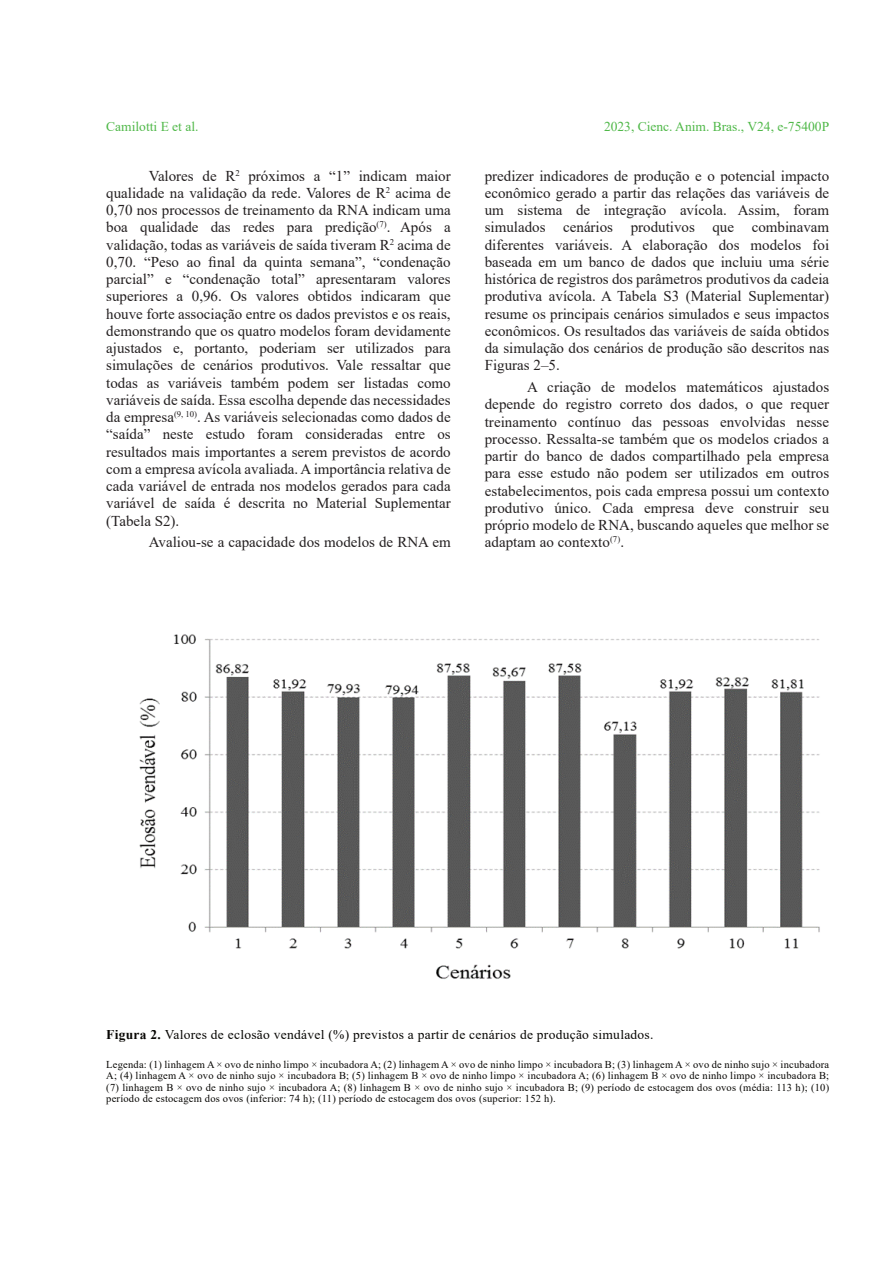
<style>
.page{position:relative;width:893px;height:1263px;background:#fff}
.page>*{position:absolute;margin:0;border:0;box-sizing:border-box;transform-origin:0 0}
.t1{font:15px/17.2px "Times New Roman";color:#231f20;text-align:justify}
.t2{font:13.5px "Times New Roman";letter-spacing:.02em;color:#080704}
.t3{font:13.5px "Times New Roman";color:#4fb848}
.t4{font:10.5px/11.6px "Times New Roman";letter-spacing:.02em;color:#080704;text-align:justify}
.s1{font-weight:700}
</style>
<div class="page">
<img style="left:139px;top:634px;width:681px;height:346px">
<p class="t3" style="left:106px;top:122px;width:94px">Camilotti E et al.</p>
<p class="t3" style="left:604px;top:122px;width:227px">2023, Cienc. Anim. Bras., V24, e-75400P</p>
<p class="t1" style="left:106px;top:168px;width:346px;text-indent:43px">Valores de R<sup>2</sup> próximos a “1” indicam maior qualidade na validação da rede. Valores de R<sup>2</sup> acima de 0,70 nos processos de treinamento da RNA indicam uma boa qualidade das redes para predição<sup>(7)</sup>. Após a validação, todas as variáveis de saída tiveram R<sup>2</sup> acima de 0,70. “Peso ao final da quinta semana”, “condenação parcial” e “condenação total” apresentaram valores superiores a 0,96. Os valores obtidos indicaram que houve forte associação entre os dados previstos e os reais, demonstrando que os quatro modelos foram devidamente ajustados e, portanto, poderiam ser utilizados para simulações de cenários produtivos. Vale ressaltar que todas as variáveis também podem ser listadas como variáveis de saída. Essa escolha depende das necessidades da empresa<sup>(9,</sup> <sup>10)</sup>. As variáveis selecionadas como dados de “saída” neste estudo foram consideradas entre os resultados mais importantes a serem previstos de acordo com a empresa avícola avaliada. A importância relativa de cada variável de entrada nos modelos gerados para cada variável de saída é descrita no Material Suplementar (Tabela S2).</p>
<p class="t1" style="left:149px;top:535px;width:303px">Avaliou-se a capacidade dos modelos de RNA em</p>
<p class="t1" style="left:485px;top:168px;width:346px">predizer indicadores de produção e o potencial impacto econômico gerado a partir das relações das variáveis de um sistema de integração avícola. Assim, foram simulados cenários produtivos que combinavam diferentes variáveis. A elaboração dos modelos foi baseada em um banco de dados que incluiu uma série histórica de registros dos parâmetros produtivos da cadeia produtiva avícola. A Tabela S3 (Material Suplementar) resume os principais cenários simulados e seus impactos econômicos. Os resultados das variáveis de saída obtidos da simulação dos cenários de produção são descritos nas Figuras 2–5.</p>
<p class="t1" style="left:485px;top:380px;width:346px;text-indent:43px">A criação de modelos matemáticos ajustados depende do registro correto dos dados, o que requer treinamento contínuo das pessoas envolvidas nesse processo. Ressalta-se também que os modelos criados a partir do banco de dados compartilhado pela empresa para esse estudo não podem ser utilizados em outros estabelecimentos, pois cada empresa possui um contexto produtivo único. Cada empresa deve construir seu próprio modelo de RNA, buscando aqueles que melhor se adaptam ao contexto<sup>(7)</sup>.</p>
<p class="t2" style="left:106px;top:1029px;width:549px"><span class="s1">Figura 2.</span> Valores de eclosão vendável (%) previstos a partir de cenários de produção simulados.</p>
<p class="t4" style="left:106px;top:1059px;width:724px">Legenda: (1) linhagem A × ovo de ninho limpo × incubadora A; (2) linhagem A × ovo de ninho limpo × incubadora B; (3) linhagem A × ovo de ninho sujo × incubadora A; (4) linhagem A × ovo de ninho sujo × incubadora B; (5) linhagem B × ovo de ninho limpo × incubadora A; (6) linhagem B × ovo de ninho limpo × incubadora B; (7) linhagem B × ovo de ninho sujo × incubadora A; (8) linhagem B × ovo de ninho sujo × incubadora B; (9) período de estocagem dos ovos (média: 113 h); (10) período de estocagem dos ovos (inferior: 74 h); (11) período de estocagem dos ovos (superior: 152 h).</p>
</div>
